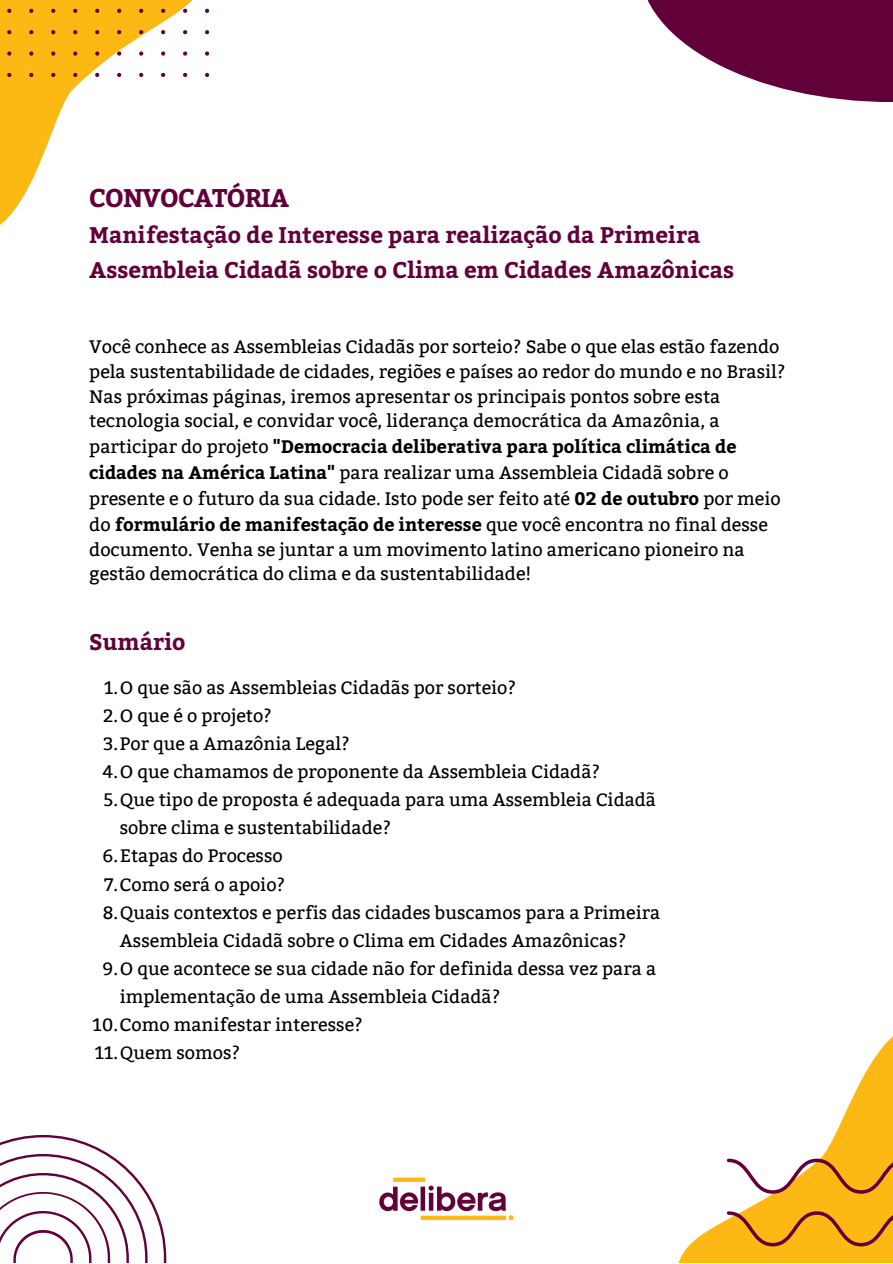
<style>
.page{position:relative;width:893px;height:1264px;background:#fff}
.page>*{position:absolute;margin:0;border:0;box-sizing:border-box;transform-origin:0 0}
.t1{font:700 25.5px "Bitter";letter-spacing:-.04em;color:#62003a}
.t2{font:700 22.5px/34.8px "Bitter";color:#62003a}
.t3{font:18px/25.3px "Bitter";color:#000}
.s1{font-weight:700}
</style>
<div class="page">
<img style="left:393px;top:1177px;width:121px;height:44px">
<div style="left:376px;top:1183px;width:143px;height:29px;background:#fff"></div>
<img style="left:379px;top:1185px;width:128px;height:27px">
<svg style="left:0;top:0;width:210px;height:225px"></svg>
<svg style="left:0;top:1135px;width:166px;height:127px"></svg>
<svg style="left:647px;top:0;width:245px;height:102px;fill:#62003a"></svg>
<svg style="left:7px;top:0;width:202px;height:77px"></svg>
<svg style="left:679px;top:1037px;width:213px;height:225px"></svg>
<svg style="left:726px;top:1158px;width:166px;height:104px"></svg>
<p class="t1" style="left:89px;top:179px;width:201px">CONVOCATÓRIA</p>
<p class="t2" style="left:89px;top:216px;width:646px">Manifestação de Interesse para realização da Primeira<br>Assembleia Cidadã sobre o Clima em Cidades Amazônicas</p>
<p class="t3" style="left:89px;top:335px;width:697px;line-height:24.8px">Você conhece as Assembleias Cidadãs por sorteio? Sabe o que elas estão fazendo pela sustentabilidade de cidades, regiões e países ao redor do mundo e no Brasil?</p>
<p class="t3" style="left:89px;top:384px;width:693px">Nas próximas páginas, iremos apresentar os principais pontos sobre esta tecnologia social, e convidar você, liderança democrática da Amazônia, a participar do projeto <span class="s1">"Democracia deliberativa para política climática de cidades na América Latina"</span> para realizar uma Assembleia Cidadã sobre o presente e o futuro da sua cidade. Isto pode ser feito até <span class="s1">02 de outubro</span> por meio do <span class="s1">formulário de manifestação de interesse</span> que você encontra no final desse documento. Venha se juntar a um movimento latino americano pioneiro na gestão democrática do clima e da sustentabilidade!</p>
<p class="t2" style="left:89px;top:623px;width:98px">Sumário</p>
<p class="t3" style="left:104px;top:675px;width:413px">1.O que são as Assembleias Cidadãs por sorteio?</p>
<p class="t3" style="left:103px;top:703px;width:170px">2.O que é o projeto?</p>
<p class="t3" style="left:103px;top:731px;width:248px">3.Por que a Amazônia Legal?</p>
<p class="t3" style="left:102px;top:759px;width:499px">4.O que chamamos de proponente da Assembleia Cidadã?</p>
<p class="t3" style="left:120px;top:786px;width:537px;line-height:28px;text-indent:-16px">5.Que tipo de proposta é adequada para uma Assembleia Cidadã sobre clima e sustentabilidade?</p>
<p class="t3" style="left:103px;top:843px;width:182px">6.Etapas do Processo</p>
<p class="t3" style="left:104px;top:871px;width:182px">7.Como será o apoio?</p>
<p class="t3" style="left:120px;top:898px;width:542px;line-height:28px;text-indent:-17px">8.Quais contextos e perfis das cidades buscamos para a Primeira<br>Assembleia Cidadã sobre o Clima em Cidades Amazônicas?</p>
<p class="t3" style="left:120px;top:954px;width:538px;line-height:28px;text-indent:-17px">9.O que acontece se sua cidade não for definida dessa vez para a implementação de uma Assembleia Cidadã?</p>
<p class="t3" style="left:93px;top:1012px;width:272px">10.Como manifestar interesse?</p>
<p class="t3" style="left:95px;top:1040px;width:147px">11.Quem somos?</p>
</div>
